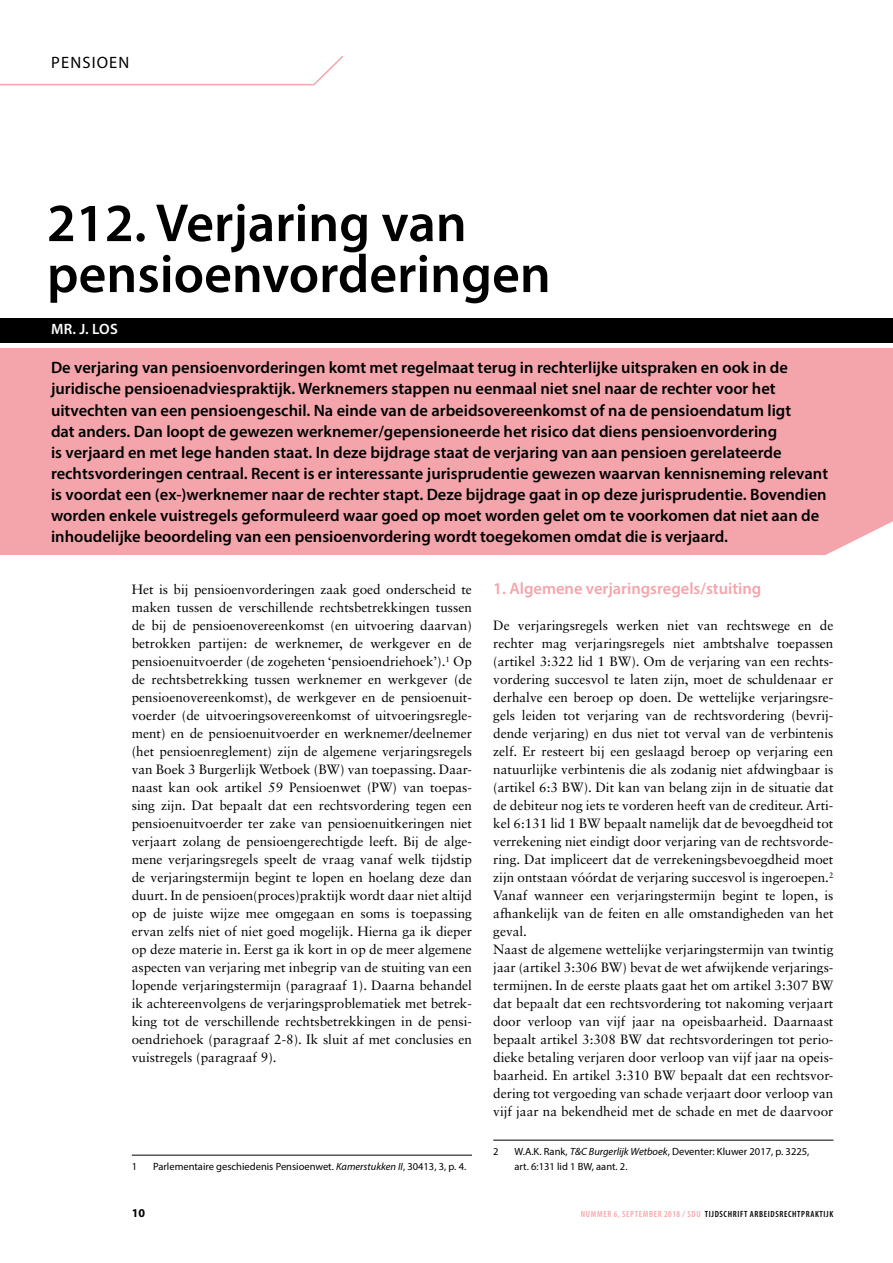
<style>
.page{position:relative;width:893px;height:1263px;background:#fff}
.page>*{position:absolute;margin:0;border:0;box-sizing:border-box;transform-origin:0 0}
.t1{font:600 54px/51px "Myriad Pro";color:#000}
.t2{font:600 16.5px/21px "Myriad Pro";color:#000}
.t3{font:600 16.5px "Myriad Pro";color:#f4a5ac}
.t4{font:16.5px "Myriad Pro";color:#000}
.t5{font:600 15px "Myriad Pro";color:#fff}
.t6{font:13.5px/18px "Sabon LT Std";color:#000;text-align:justify}
.t7{font:700 12px "Myriad Pro";color:#000}
.t8{font:10.5px/15px "Myriad Pro";color:#000}
.t9{font:600 condensed 9px "Myriad Pro";letter-spacing:.07em;color:#000}
.s1{font-style:italic}
.s2{color:#f4a5ac}
</style>
<div class="page">
<div style="left:0;top:318px;width:893px;height:24px;background:#000"></div>
<svg style="left:0;top:56px;width:344px;height:30px"></svg>
<hr style="left:132px;top:1155px;width:340px;height:1px;background:#000">
<hr style="left:493px;top:1140px;width:340px;height:1px;background:#000">
<div style="left:0;top:348px;width:893px;height:206px;background:#f4a5ac"></div>
<svg style="left:816px;top:554px;width:77px;height:1px"></svg>
<p class="t4" style="left:51px;top:53px;width:21px">Pensioen</p>
<h1 class="t1" style="left:47px;top:196px;width:505px">212. Verjaring van pensioenvorderingen</h1>
<p class="t5" style="left:51px;top:320px;width:68px">MR. J. LOS</p>
<p class="t2" style="left:51px;top:357px;width:779px">De verjaring van pensioenvorderingen komt met regelmaat terug in rechterlijke uitspraken en ook in de juridische pensioenadviespraktijk. Werknemers stappen nu eenmaal niet snel naar de rechter voor het uitvechten van een pensioengeschil. Na einde van de arbeidsovereenkomst of na de pensioendatum ligt<br>dat anders. Dan loopt de gewezen werknemer/gepensioneerde het risico dat diens pensioenvordering<br>is verjaard en met lege handen staat. In deze bijdrage staat de verjaring van aan pensioen gerelateerde rechtsvorderingen centraal. Recent is er interessante jurisprudentie gewezen waarvan kennisneming relevant is voordat een (ex-)werknemer naar de rechter stapt. Deze bijdrage gaat in op deze jurisprudentie. Bovendien worden enkele vuistregels geformuleerd waar goed op moet worden gelet om te voorkomen dat niet aan de inhoudelijke beoordeling van een pensioenvordering wordt toegekomen omdat die is verjaard.</p>
<p class="t6" style="left:132px;top:580px;width:342px">Het is bij pensioenvorderingen zaak goed onderscheid te maken tussen de verschillende rechtsbetrekkingen tussen de bij de pensioenovereenkomst (en uitvoering daarvan) betrokken partijen: de werknemer, de werkgever en de pensioenuitvoerder (de zogeheten ‘pensioendriehoek’).<sup>1</sup> Op de rechtsbetrekking tussen werknemer en werkgever (de pensioenovereenkomst), de werkgever en de pensioenuit&shy;voerder (de uitvoeringsovereenkomst of uitvoeringsregle&shy;ment) en de pensioenuitvoerder en werknemer/deelnemer (het pensioenreglement) zijn de algemene verjaringsregels van Boek 3 Burgerlijk Wetboek (BW) van toepassing. Daar&shy;naast kan ook artikel 59 Pensioenwet (PW) van toepas&shy;sing zijn. Dat bepaalt dat een rechtsvordering tegen een pensioenuitvoerder ter zake van pensioenuitkeringen niet verjaart zolang de pensioengerechtigde leeft. Bij de alge&shy;mene verjaringsregels speelt de vraag vanaf welk tijdstip de verjaringstermijn begint te lopen en hoelang deze dan duurt. In de pensioen(proces)praktijk wordt daar niet altijd op de juiste wijze mee omgegaan en soms is toepassing ervan zelfs niet of niet goed mogelijk. Hierna ga ik dieper op deze materie in. Eerst ga ik kort in op de meer algemene aspecten van verjaring met inbegrip van de stuiting van een lopende verjaringstermijn (paragraaf 1). Daarna behandel ik achtereenvolgens de verjaringsproblematiek met betrek&shy;king tot de verschillende rechtsbetrekkingen in de pensi&shy;oendriehoek (paragraaf 2-8). Ik sluit af met conclusies en vuistregels (paragraaf 9).</p>
<p class="t8" style="left:132px;top:1159px;width:7px">1</p>
<p class="t8" style="left:153px;top:1159px;width:315px">Parlementaire geschiedenis Pensioenwet. <span class="s1">Kamerstukken II</span>, 30413, 3, p. 4.</p>
<p class="t3" style="left:493px;top:578px;width:269px">1. Algemene verjaringsregels/stuiting</p>
<p class="t6" style="left:493px;top:616px;width:342px;text-align:left">De verjaringsregels werken niet van rechtswege en de rechter mag verjaringsregels niet ambtshalve toepassen (artikel 3:322 lid 1 BW). Om de verjaring van een rechts&shy;vordering succesvol te laten zijn, moet de schuldenaar er derhalve een beroep op doen. De wettelijke verjaringsre&shy;gels leiden tot verjaring van de rechtsvordering (bevrij&shy;dende verjaring) en dus niet tot verval van de verbintenis zelf. Er resteert bij een geslaagd beroep op verjaring een natuurlijke verbintenis die als zodanig niet afdwingbaar is (artikel 6:3 BW). Dit kan van belang zijn in de situatie dat de debiteur nog iets te vorderen heeft van de crediteur. Arti&shy;kel 6:131 lid 1 BW bepaalt namelijk dat de bevoegdheid tot verrekening niet eindigt door verjaring van de rechtsvorde&shy;ring. Dat impliceert dat de verrekeningsbevoegdheid moet zijn ontstaan vóórdat de verjaring succesvol is ingeroepen.<sup>2<br></sup>Vanaf wanneer een verjaringstermijn begint te lopen, is afhankelijk van de feiten en alle omstandigheden van het geval.<br>Naast de algemene wettelijke verjaringstermijn van twintig jaar (artikel 3:306 BW) bevat de wet afwijkende verjarings&shy;termijnen. In de eerste plaats gaat het om artikel 3:307 BW dat bepaalt dat een rechtsvordering tot nakoming verjaart door verloop van vijf jaar na opeisbaarheid. Daarnaast bepaalt artikel 3:308 BW dat rechtsvorderingen tot perio&shy;dieke betaling verjaren door verloop van vijf jaar na opeis&shy;baarheid. En artikel 3:310 BW bepaalt dat een rechtsvor&shy;dering tot vergoeding van schade verjaart door verloop van vijf jaar na bekendheid met de schade en met de daarvoor</p>
<p class="t8" style="left:493px;top:1144px;width:7px">2</p>
<p class="t8" style="left:514px;top:1144px;width:296px">W.A.K. Rank, <span class="s1">T&amp;C Burgerlijk Wetboek</span>, Deventer: Kluwer 2017, p. 3225, art. 6:131 lid 1 BW, aant. 2.</p>
<p class="t7" style="left:132px;top:1205px;width:15px">10</p>
<p class="t9" style="left:581px;top:1208px;width:254px"><span class="s2">NUMMER 6, SEPTEMBER 2018 / SDU</span> TIJDSCHRIFT ARBEIDSRECHTPRAKTIJK</p>
</div>
